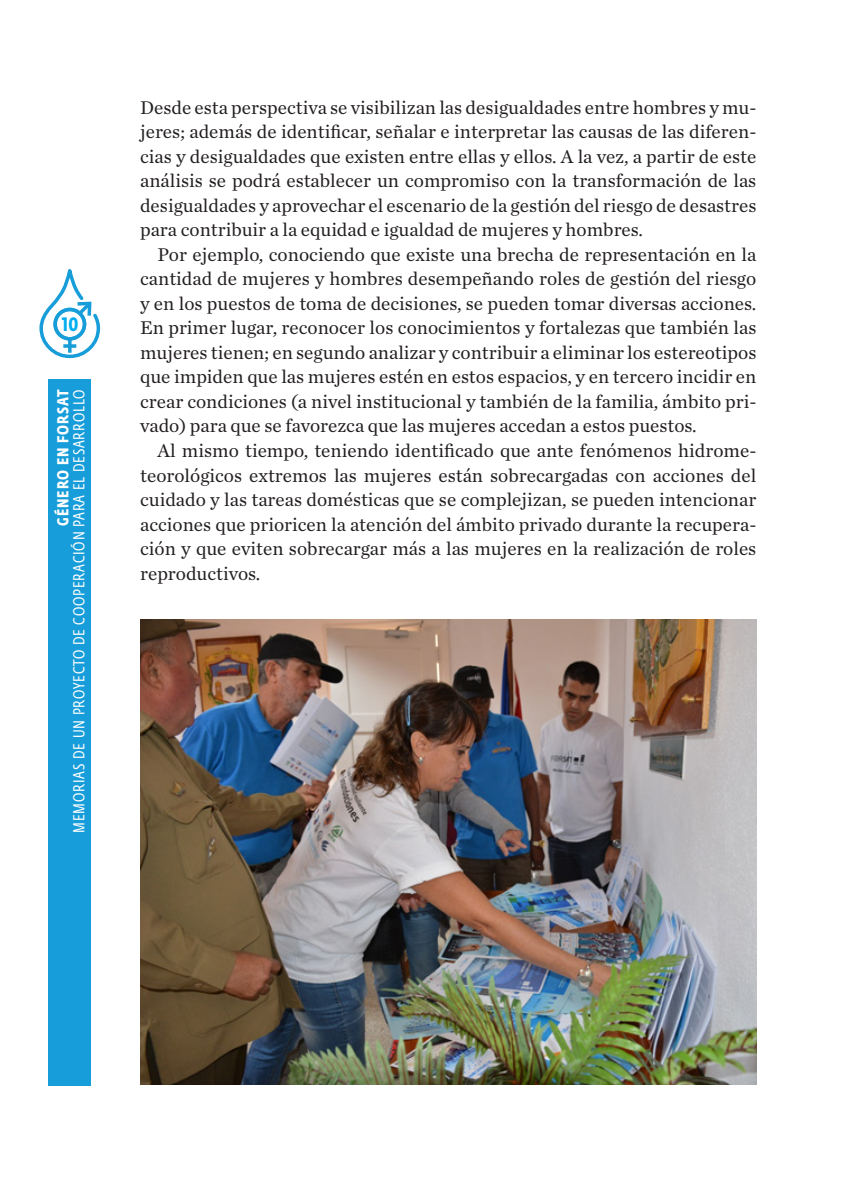
<style>
.page{position:relative;width:844px;height:1191px;background:#fff}
.page>*{position:absolute;margin:0;border:0;box-sizing:border-box;transform-origin:0 0}
.Cuerpo_de_Texto{font:19.25px/24.5px "Chronicle Text G1";color:#231f20;text-align:justify}
.Primer_parrafo{font:19.25px/24.5px "Chronicle Text G1";color:#231f20;text-align:justify}
.t1{font:700 19.25px "Fedra Sans Cond Std";color:#00aeef}
.t2{font:15.75px "Fedra Sans Cond Std";letter-spacing:.06em;color:#fff}
.t3{font:700 15.75px "Fedra Sans Cond Std";letter-spacing:.06em;color:#fff}
</style>
<div class="page">
<div style="left:48px;top:379px;width:43px;height:706px;background:#179dd9"></div>
<svg style="left:39px;top:269px;width:62px;height:90px"></svg>
<img style="left:140px;top:620px;width:616px;height:464px">
<p class="t1" style="left:62px;top:312px;width:18px">10</p>
<p class="t3" style="left:53px;top:526px;width:138px;rotate:-90deg">GÉNERO EN FORSAT</p>
<p class="t2" style="left:69px;top:833px;width:445px;rotate:-90deg">MEMORIAS DE UN PROYECTO DE COOPERACIÓN PARA EL DESARROLLO</p>
<p class="Primer_parrafo" style="left:140px;top:94px;width:617px">Desde esta perspectiva se visibilizan las desigualdades entre hombres y mu&shy;jeres; además de identificar, señalar e interpretar las causas de las diferen&shy;cias y desigualdades que existen entre ellas y ellos. A la vez, a partir de este análisis se podrá establecer un compromiso con la transformación de las desigualdades y aprovechar el escenario de la gestión del riesgo de desastres para contribuir a la equidad e igualdad de mujeres y hombres.</p>
<p class="Cuerpo_de_Texto" style="left:140px;top:241px;width:617px;text-indent:18px">Por ejemplo, conociendo que existe una brecha de representación en la cantidad de mujeres y hombres desempeñando roles de gestión del riesgo y en los puestos de toma de decisiones, se pueden tomar diversas acciones.<br>En primer lugar, reconocer los conocimientos y fortalezas que también las mujeres tienen; en segundo analizar y contribuir a eliminar los estereotipos que impiden que las mujeres estén en estos espacios, y en tercero incidir en crear condiciones (a nivel institucional y también de la familia, ámbito pri&shy;vado) para que se favorezca que las mujeres accedan a estos puestos.</p>
<p class="Cuerpo_de_Texto" style="left:140px;top:437px;width:617px;text-indent:18px">Al mismo tiempo, teniendo identificado que ante fenómenos hidrome&shy;teorológicos extremos las mujeres están sobrecargadas con acciones del cuidado y las tareas domésticas que se complejizan, se pueden intencionar acciones que prioricen la atención del ámbito privado durante la recupera&shy;ción y que eviten sobrecargar más a las mujeres en la realización de roles reproductivos.</p>
</div>
